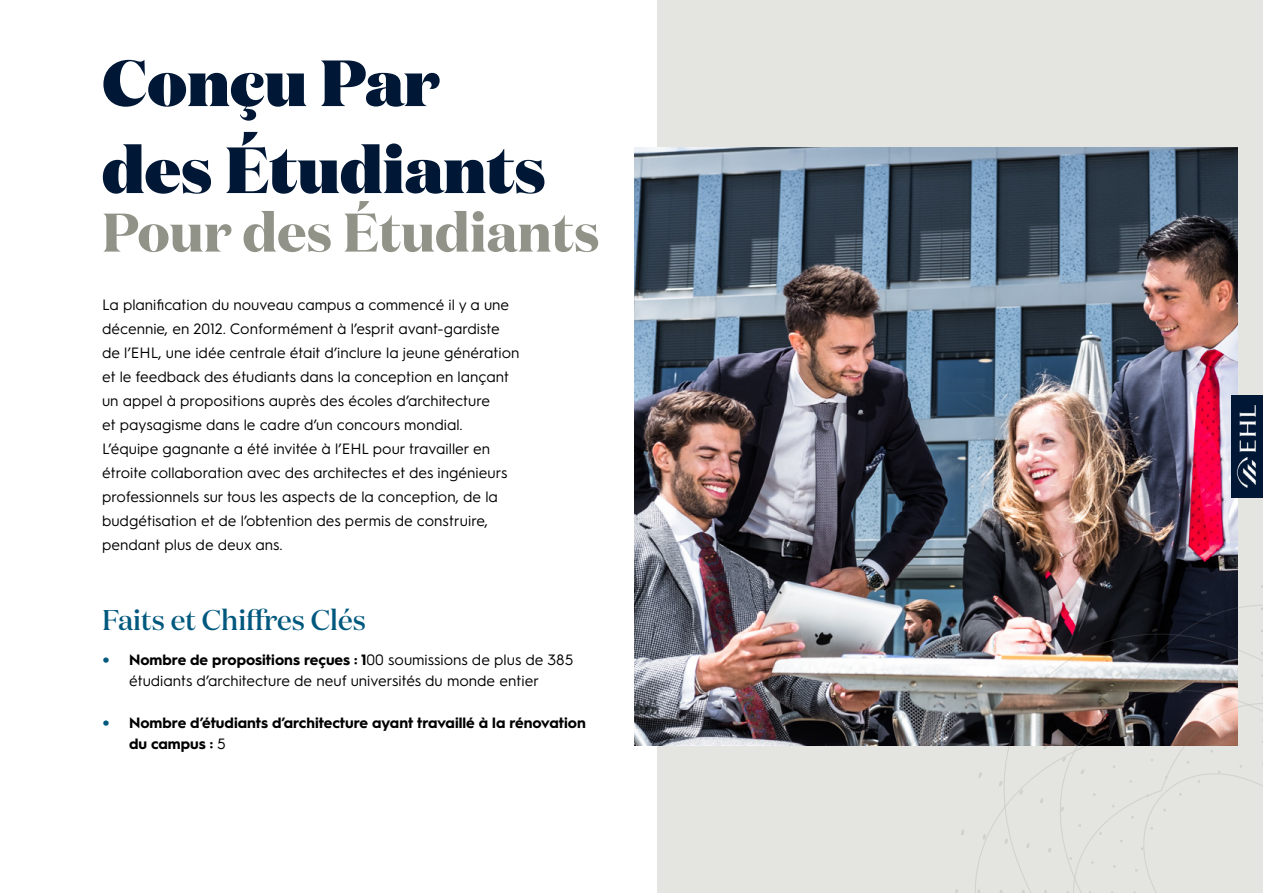
<style>
.page{position:relative;width:1263px;height:893px;background:#fff}
.page>*{position:absolute;margin:0;border:0;box-sizing:border-box;transform-origin:0 0}
.t1{font:900 65.1px/87px "Domaine Display";color:#001836}
.t2{font:700 54.3px "Domaine Display";color:#919388}
.t3{font:500 28.5px "Domaine Display";color:#00587e}
.t4{font:15px/24px "Hurme Geometric Sans 1";color:#000}
.t5{font:700 15px/21px "Hurme Geometric Sans 1";color:#000}
.s1{font-weight:900;font-size:19.5px;color:#00587e}
.s2{font-weight:700}
.s3{font-weight:400}
</style>
<div class="page">
<div style="left:657px;top:0;width:606px;height:893px;background:#e4e4e1"></div>
<img style="left:635px;top:148px;width:602px;height:597px">
<img style="left:1223px;top:390px;width:40px;height:113px">
<img style="left:930px;top:566px;width:333px;height:327px">
<h1 class="t1" style="left:102px;top:38px;width:445px">Conçu Par des Étudiants</h1>
<h2 class="t2" style="left:102px;top:197px;width:499px">Pour des Étudiants</h2>
<p class="t4" style="left:102px;top:292px;width:419px">La planification du nouveau campus a commencé il y a une décennie, en 2012. Conformément à l’esprit avant-gardiste de l’EHL, une idée centrale était d’inclure la jeune génération et le feedback des étudiants dans la conception en lançant un appel à propositions auprès des écoles d’architecture<br>et paysagisme dans le cadre d’un concours mondial.<br>L’équipe gagnante a été invitée à l’EHL pour travailler en étroite collaboration avec des architectes et des ingénieurs professionnels sur tous les aspects de la conception, de la budgétisation et de l’obtention des permis de construire, pendant plus de deux ans.</p>
<h3 class="t3" style="left:102px;top:602px;width:265px">Faits et Chiffres Clés</h3>
<p class="t4" style="left:102px;top:648px;width:473px;line-height:21px;text-align:center"><span class="s1">•</span> <span class="s2">Nombre de propositions reçues : 1</span>00 soumissions de plus de 385 étudiants d’architecture de neuf universités du monde entier</p>
<p class="t5" style="left:129px;top:711px;width:458px;text-indent:-27px"><span class="s1">•</span> Nombre d’étudiants d’architecture ayant travaillé à la rénovation du campus : <span class="s3">5</span></p>
</div>
